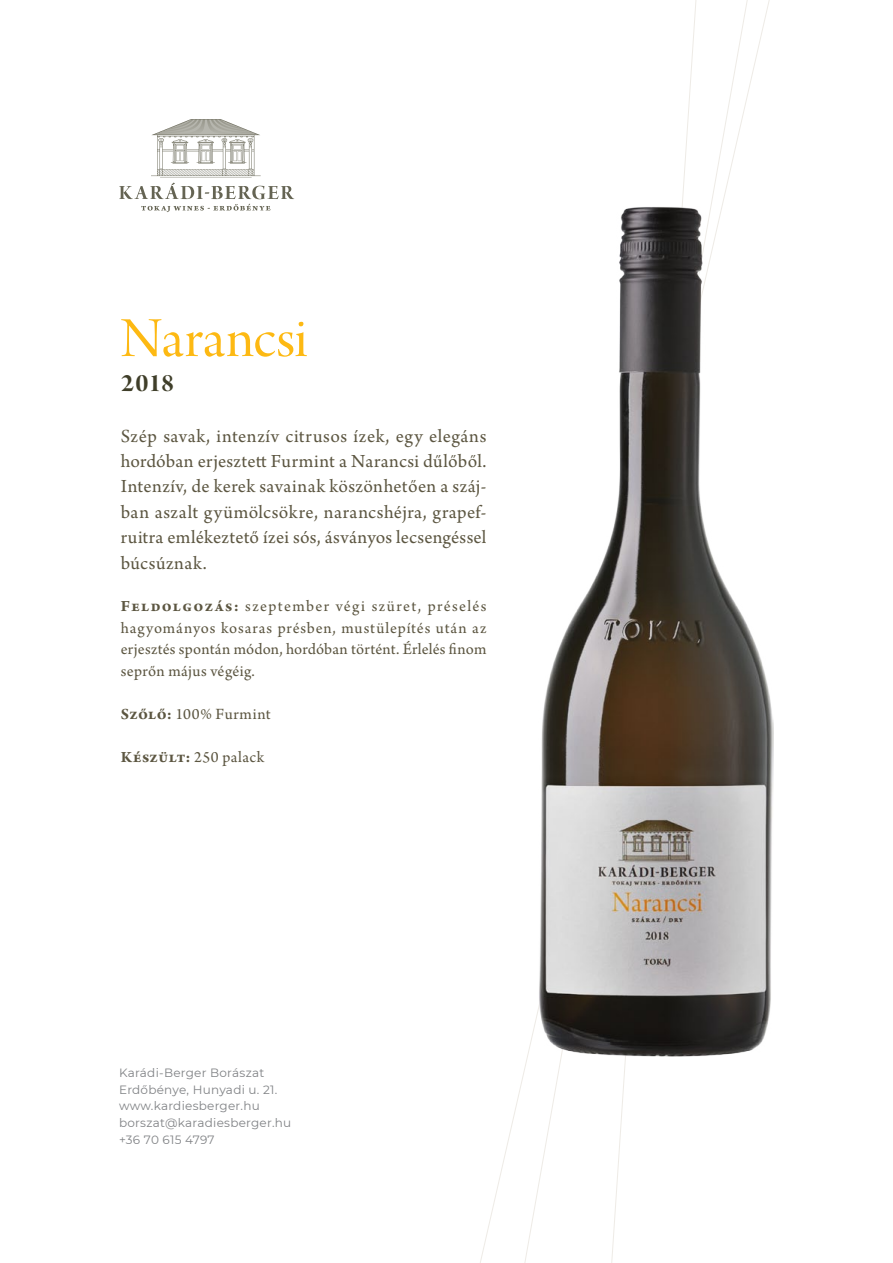
<style>
.page{position:relative;width:893px;height:1263px;background:#fff}
.page>*{position:absolute;margin:0;border:0;box-sizing:border-box;transform-origin:0 0}
.t1{font:60px "Arno Pro Display";letter-spacing:-.005em;color:#fdb913}
.t2{font:27px "Arno Pro Bold Display";color:#3f3e29}
.t3{font:19.5px/25.3px "Arno Pro";letter-spacing:.01em;color:#5c5641;text-align:justify}
.t4{font:16.5px/21.5px "Arno Pro";letter-spacing:.015em;color:#5c5641;text-align:justify}
.t5{font:16.5px "Arno Pro";letter-spacing:.04em;color:#5c5641}
.t6{font:12px/16.8px "Montserrat";letter-spacing:.02em;color:#808285}
.s1{font-weight:700}
</style>
<div class="page">
<svg style="left:611px;top:0;width:86px;height:1263px"></svg>
<svg style="left:119px;top:119px;width:175px;height:93px"></svg>
<img style="left:538px;top:206px;width:236px;height:851px">
<h1 class="t1" style="left:121px;top:305px;width:188px">Narancsi</h1>
<h2 class="t2" style="left:121px;top:368px;width:55px">2018</h2>
<p class="t3" style="left:121px;top:424px;width:367px">Szép savak, intenzív citrusos ízek, egy elegáns hordóban erjesztett Furmint a Narancsi dűlőből.<br>Intenzív, de kerek savainak köszönhetően a száj&shy;ban aszalt gyümölcsökre, narancshéjra, grapef&shy;ruitra emlékeztető ízei sós, ásványos lecsengéssel búcsúznak.</p>
<p class="t4" style="left:121px;top:597px;width:367px"><span class="s1">Feldolgozás:</span> szeptember végi szüret, préselés hagyományos kosaras présben, mustülepítés után az erjesztés spontán módon, hordóban történt. Érlelés finom seprőn május végéig.</p>
<p class="t5" style="left:121px;top:704px;width:151px"><span class="s1">Szőlő:</span> 100% Furmint</p>
<p class="t4" style="left:121px;top:747px;width:145px"><span class="s1">Készült:</span> 250 palack</p>
<p class="t6" style="left:119px;top:1063px;width:174px">Karádi-Berger Borászat<br>Erdőbénye, Hunyadi u. 21. www.kardiesberger.hu borszat@karadiesberger.hu +36 70 615 4797</p>
</div>
